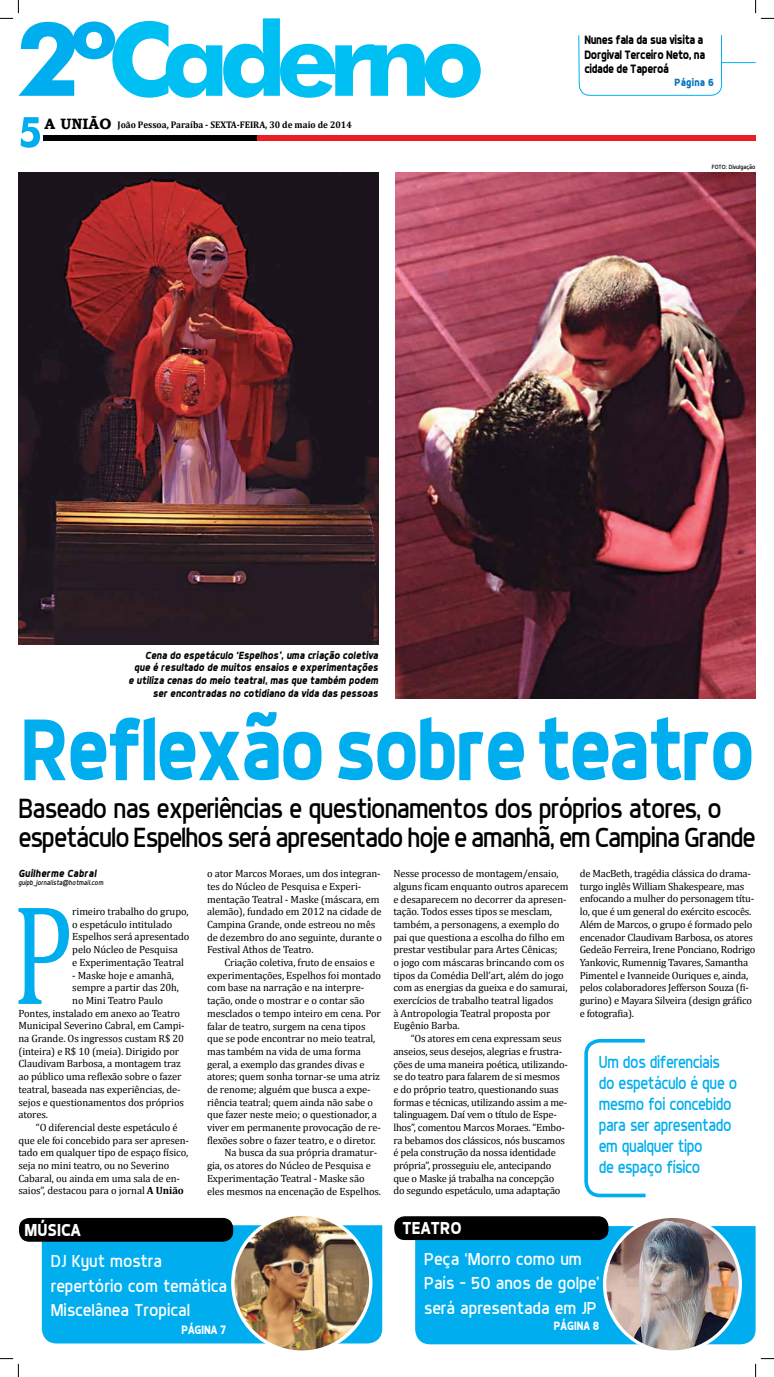
<style>
.page{position:relative;width:774px;height:1377px;background:#fff}
.page>*{position:absolute;margin:0;border:0;box-sizing:border-box;transform-origin:0 0}
.t1{font:143.76px "Cambria";color:#00aeef;scale:.75 1}
.t2{font:700 87.5px "Dyno";letter-spacing:-.035em;color:#00aeef;scale:.9 1}
.t3{font:28px/29.8px "Dyno";letter-spacing:-.035em;color:#000;scale:.95 1}
.t4{font:17.5px/24.5px "Dyno";color:#fff}
.t5{font:17.5px/21px "Dyno";letter-spacing:-.02em;color:#00aeef;scale:.9 1}
.t6{font:700 17.5px "Dyno";color:#fff;scale:.95 1}
.t7{font:700 14.96px "Bookman Old Style";color:#000}
.t8{font:700 12.25px/14.7px "Dyno";letter-spacing:-.03em;color:#000;scale:.9 1}
.t9{font:700 12.25px "Dyno";color:#fff;scale:.9 1}
.t10{font:10.5px/12.7px "Cambria";letter-spacing:-.01em;color:#000}
.t11{font:italic 700 10.5px/12.6px "Dyno";color:#000;text-align:right;scale:.95 1}
.t12{font:italic 700 10.5px "Dyno";letter-spacing:.02em;color:#000;scale:.95 1}
.t13{font:700 10.5px "Dyno";letter-spacing:.02em;color:#0072bc;scale:.95 1}
.t14{font:700 9.62px "Cambria";color:#000;scale:.95 1}
.t15{font:italic 7px "Dyno";letter-spacing:.02em;color:#000;scale:.95 1}
.t16{font:6.12px "Dyno";color:#000}
.s1{font-weight:700}
</style>
<div class="page">
<div style="left:44px;top:136px;width:213px;height:5px;background:#000"></div>
<div style="left:257px;top:136px;width:498px;height:5px;background:#ed1d24"></div>
<svg style="left:21px;top:117px;width:19px;height:31px"></svg>
<hr style="left:721px;top:62px;width:34px;height:1px;background:#00aeef">
<div style="left:415px;top:1225px;width:340px;height:118px;background:#00aeef"></div>
<div style="left:19px;top:1217px;width:214px;height:24px;background:#000;border-radius:11px"></div>
<div style="left:394px;top:1215px;width:214px;height:24px;background:#000;border-radius:11px"></div>
<img style="left:604px;top:1216px;width:136px;height:135px;border-radius:68px">
<div style="left:602px;top:1214px;width:139px;height:139px;border:3px solid #fff;border-radius:50%"></div>
<img style="left:42px;top:1215px;width:340px;height:136px">
<svg style="left:577px;top:35px;width:145px;height:138px"></svg>
<img style="left:395px;top:173px;width:360px;height:525px">
<img style="left:18px;top:173px;width:360px;height:471px">
<svg style="left:584px;top:1038px;width:62px;height:160px"></svg>
<svg style="left:0;top:0;width:480px;height:98px"></svg>
<svg style="left:0;top:1358px;width:19px;height:18px"></svg>
<svg style="left:755px;top:0;width:18px;height:19px"></svg>
<svg style="left:755px;top:1358px;width:18px;height:18px"></svg>
<h3 class="t7" style="left:44px;top:113px;width:68px">A UNIÃO</h3>
<p class="t14" style="left:117px;top:119px;width:248px">João Pessoa, Paraíba - SEXTA-FEIRA, 30 de maio de 2014</p>
<p class="t8" style="left:584px;top:32px;width:136px">Nunes fala da sua visita a<br>Dorgival Terceiro Neto, na cidade de Taperoá</p>
<p class="t13" style="left:674px;top:76px;width:43px">Página 6</p>
<p class="t16" style="left:711px;top:164px;width:45px">Foto: Divulgação</p>
<p class="t11" style="left:128px;top:648px;width:264px">Cena do espetáculo ‘Espelhos’, uma criação coletiva que é resultado de muitos ensaios e experimentações e utiliza cenas do meio teatral, mas que também podem ser encontradas no cotidiano da vida das pessoas</p>
<h2 class="t2" style="left:21px;top:696px;width:817px">Reflexão sobre teatro</h2>
<h3 class="t3" style="left:18px;top:792px;width:777px">Baseado nas experiências e questionamentos dos próprios atores, o espetáculo Espelhos será apresentado hoje e amanhã, em Campina Grande</h3>
<p class="t12" style="left:18px;top:866px;width:84px">Guilherme Cabral</p>
<p class="t15" style="left:18px;top:878px;width:91px">guipb_jornalista@hotmail.com</p>
<p class="t10" style="left:207px;top:867px;width:177px">o ator Marcos Moraes, um dos integran&shy;tes do Núcleo de Pesquisa e Experi&shy;mentação Teatral - Maske (máscara, em alemão), fundado em 2012 na cidade de Campina Grande, onde estreou no mês de dezembro do ano seguinte, durante o Festival Athos de Teatro.</p>
<p class="t10" style="left:224px;top:955px;width:152px">Criação coletiva, fruto de ensaios e</p>
<p class="t10" style="left:207px;top:968px;width:175px">experimentações, Espelhos foi montado</p>
<p class="t10" style="left:207px;top:981px;width:159px">com base na narração e na interpre-</p>
<p class="t10" style="left:207px;top:994px;width:159px">tação, onde o mostrar e o contar são</p>
<p class="t10" style="left:207px;top:1006px;width:175px">mesclados o tempo inteiro em cena. Por</p>
<p class="t10" style="left:207px;top:1019px;width:160px">falar de teatro, surgem na cena tipos</p>
<p class="t10" style="left:207px;top:1032px;width:170px">que se pode encontrar no meio teatral,</p>
<p class="t10" style="left:207px;top:1044px;width:155px">mas também na vida de uma forma</p>
<p class="t10" style="left:207px;top:1057px;width:159px">geral, a exemplo das grandes divas e</p>
<p class="t10" style="left:207px;top:1070px;width:174px">atores; quem sonha tornar-se uma atriz</p>
<p class="t10" style="left:207px;top:1082px;width:165px">de renome; alguém que busca a expe-</p>
<p class="t10" style="left:207px;top:1095px;width:167px">riência teatral; quem ainda não sabe o</p>
<p class="t10" style="left:207px;top:1108px;width:171px">que fazer neste meio; o questionador, a</p>
<p class="t10" style="left:207px;top:1120px;width:175px">viver em permanente provocação de re-</p>
<p class="t10" style="left:207px;top:1133px;width:170px">flexões sobre o fazer teatro, e o diretor.</p>
<p class="t10" style="left:224px;top:1146px;width:154px">Na busca da sua própria dramatur-</p>
<p class="t10" style="left:207px;top:1158px;width:165px">gia, os atores do Núcleo de Pesquisa e</p>
<p class="t10" style="left:207px;top:1171px;width:159px">Experimentação Teatral - Maske são</p>
<p class="t10" style="left:207px;top:1184px;width:175px">eles mesmos na encenação de Espelhos.</p>
<h1 class="t1" style="left:12px;top:870px;width:83px">P</h1>
<p class="t10" style="left:72px;top:905px;width:119px">rimeiro trabalho do grupo, o espetáculo intitulado<br>Espelhos será apresentado pelo Núcleo de Pesquisa<br>e Experimentação Teatral</p>
<p class="t10" style="left:72px;top:968px;width:103px">- Maske hoje e amanhã,</p>
<p class="t10" style="left:72px;top:981px;width:108px">sempre a partir das 20h,</p>
<p class="t10" style="left:72px;top:993px;width:92px">no Mini Teatro Paulo</p>
<p class="t10" style="left:18px;top:1006px;width:163px">Pontes, instalado em anexo ao Teatro</p>
<p class="t10" style="left:18px;top:1019px;width:168px">Municipal Severino Cabral, em Campi-</p>
<p class="t10" style="left:18px;top:1031px;width:167px">na Grande. Os ingressos custam R$ 20</p>
<p class="t10" style="left:18px;top:1044px;width:162px">(inteira) e R$ 10 (meia). Dirigido por</p>
<p class="t10" style="left:18px;top:1057px;width:164px">Claudivam Barbosa, a montagem traz</p>
<p class="t10" style="left:18px;top:1069px;width:164px">ao público uma reflexão sobre o fazer</p>
<p class="t10" style="left:18px;top:1082px;width:164px">teatral, baseada nas experiências, de-</p>
<p class="t10" style="left:18px;top:1095px;width:167px">sejos e questionamentos dos próprios</p>
<p class="t10" style="left:18px;top:1108px;width:31px">atores.</p>
<p class="t10" style="left:36px;top:1120px;width:143px">“O diferencial deste espetáculo é</p>
<p class="t10" style="left:18px;top:1133px;width:172px">que ele foi concebido para ser apresen-</p>
<p class="t10" style="left:18px;top:1146px;width:171px">tado em qualquer tipo de espaço físico,</p>
<p class="t10" style="left:18px;top:1158px;width:152px">seja no mini teatro, ou no Severino</p>
<p class="t10" style="left:18px;top:1171px;width:163px">Cabaral, ou ainda em uma sala de en-</p>
<p class="t10" style="left:18px;top:1184px;width:167px">saios”, destacou para o jornal <span class="s1">A União</span></p>
<p class="t10" style="left:393px;top:867px;width:177px">Nesse processo de montagem/ensaio, alguns ficam enquanto outros aparecem e desaparecem no decorrer da apresen&shy;tação. Todos esses tipos se mesclam, também, a personagens, a exemplo do pai que questiona a escolha do filho em prestar vestibular para Artes Cênicas;<br>o jogo com máscaras brincando com os tipos da Comédia Dell’art, além do jogo com as energias da gueixa e do samurai, exercícios de trabalho teatral ligados<br>à Antropologia Teatral proposta por Eugênio Barba.</p>
<p class="t10" style="left:393px;top:1032px;width:176px;text-indent:17px">“Os atores em cena expressam seus anseios, seus desejos, alegrias e frustra&shy;ções de uma maneira poética, utilizando&shy;se do teatro para falarem de si mesmos<br>e do próprio teatro, questionando suas formas e técnicas, utilizando assim a me&shy;talinguagem. Daí vem o título de Espe&shy;lhos”, comentou Marcos Moraes. “Embo&shy;ra bebamos dos clássicos, nós buscamos é pela construção da nossa identidade própria”, prosseguiu ele, antecipando que o Maske já trabalha na concepção do segundo espetáculo, uma adaptação</p>
<h3 class="t6" style="left:25px;top:1218px;width:60px">MÚSICA</h3>
<h3 class="t6" style="left:402px;top:1217px;width:64px">TEATRO</h3>
<p class="t10" style="left:579px;top:867px;width:177px">de MacBeth, tragédia clássica do drama&shy;turgo inglês William Shakespeare, mas enfocando a mulher do personagem títu&shy;lo, que é um general do exército escocês.<br>Além de Marcos, o grupo é formado pelo encenador Claudivam Barbosa, os atores Gedeão Ferreira, Irene Ponciano, Rodrigo Yankovic, Rumennig Tavares, Samantha Pimentel e Ivanneide Ouriques e, ainda, pelos colaboradores Jefferson Souza (fi&shy;gurino) e Mayara Silveira (design gráfico e fotografia).</p>
<h3 class="t5" style="left:598px;top:1051px;width:155px">Um dos diferenciais do espetáculo é que o mesmo foi concebido para ser apresentado em qualquer tipo<br>de espaço físico</h3>
<h3 class="t4" style="left:51px;top:1248px;width:178px">DJ Kyut mostra repertório com temática<br>Miscelânea Tropical</h3>
<h3 class="t4" style="left:424px;top:1245px;width:177px">Peça ‘Morro como um<br>País - 50 anos de golpe’ será apresentada em JP</h3>
<p class="t9" style="left:181px;top:1321px;width:51px">PÁGINA 7</p>
<p class="t9" style="left:554px;top:1318px;width:52px">PÁGINA 8</p>
</div>
